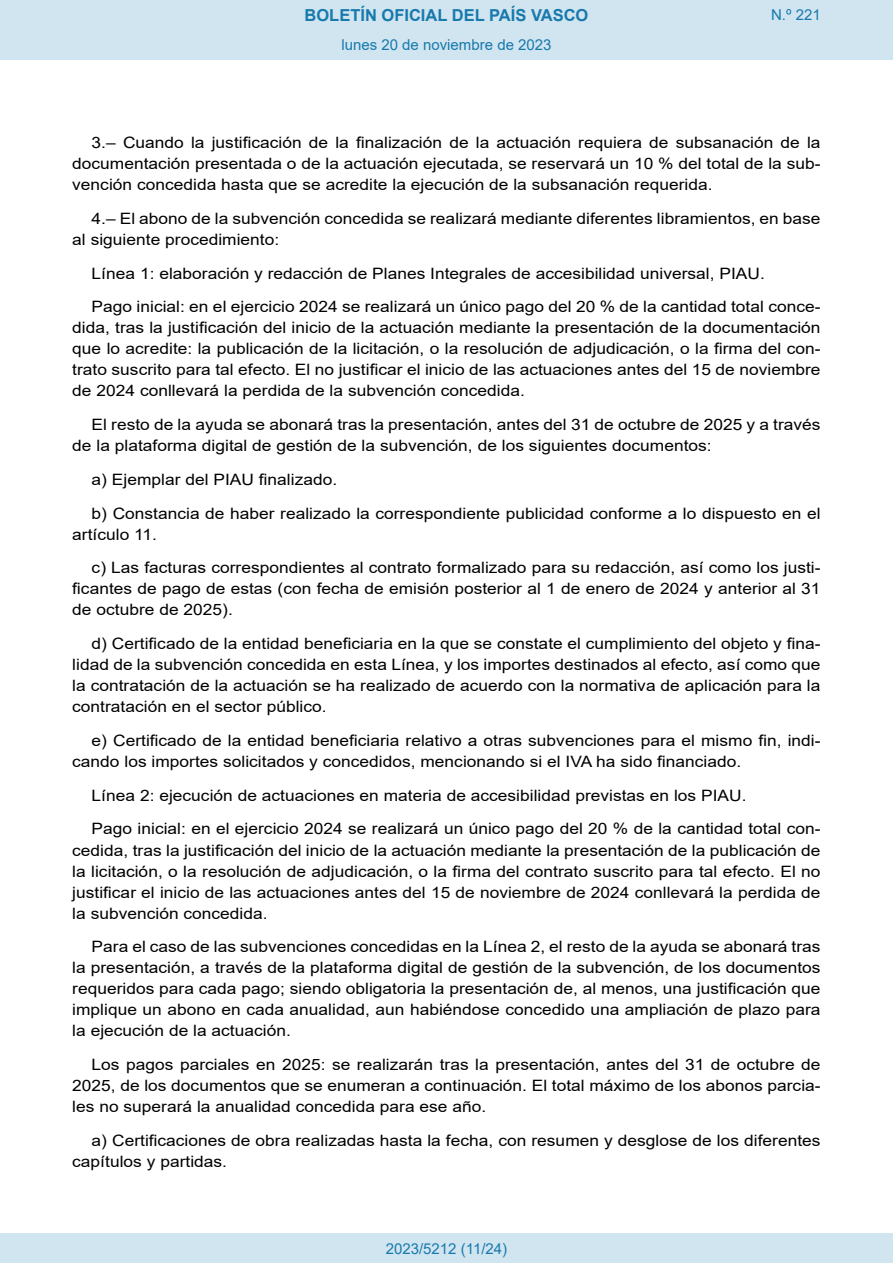
<style>
.page{position:relative;width:893px;height:1263px;background:#fff}
.page>*{position:absolute;margin:0;border:0;box-sizing:border-box;transform-origin:0 0}
.t1{font:700 16.5px "Arial";color:#1879ad}
.BOPVDetalle{font:15.6px/21px "Arial";color:#000;text-align:justify;scale:1.11 1}
.Paginacion_Centro{font:15px "Arial";color:#1879ad}
</style>
<div class="page">
<div style="left:0;top:0;width:893px;height:60px;background:#d0e5f0"></div>
<div style="left:0;top:1233px;width:893px;height:30px;background:#d0e5f0"></div>
<p class="t1" style="left:305px;top:3px;width:285px">BOLETÍN OFICIAL DEL PAÍS VASCO</p>
<p class="Paginacion_Centro" style="left:341px;top:35px;width:212px">lunes 20 de noviembre de 2023</p>
<p class="Paginacion_Centro" style="left:771px;top:5px;width:51px">N.º 221</p>
<p class="BOPVDetalle" style="left:72px;top:132px;width:676px;text-indent:19px">3.– Cuando la justificación de la finalización de la actuación requiera de subsanación de la documentación presentada o de la actuación ejecutada, se reservará un 10 % del total de la sub&shy;vención concedida hasta que se acredite la ejecución de la subsanación requerida.</p>
<p class="BOPVDetalle" style="left:72px;top:208px;width:676px;text-indent:19px">4.– El abono de la subvención concedida se realizará mediante diferentes libramientos, en base al siguiente procedimiento:</p>
<p class="BOPVDetalle" style="left:92px;top:263px;width:608px">Línea 1: elaboración y redacción de Planes Integrales de accesibilidad universal, PIAU.</p>
<p class="BOPVDetalle" style="left:72px;top:296px;width:676px;text-indent:19px">Pago inicial: en el ejercicio 2024 se realizará un único pago del 20 % de la cantidad total conce&shy;dida, tras la justificación del inicio de la actuación mediante la presentación de la documentación que lo acredite: la publicación de la licitación, o la resolución de adjudicación, o la firma del con&shy;trato suscrito para tal efecto. El no justificar el inicio de las actuaciones antes del 15 de noviembre de 2024 conllevará la perdida de la subvención concedida.</p>
<p class="BOPVDetalle" style="left:72px;top:414px;width:676px;text-indent:19px">El resto de la ayuda se abonará tras la presentación, antes del 31 de octubre de 2025 y a través de la plataforma digital de gestión de la subvención, de los siguientes documentos:</p>
<p class="BOPVDetalle" style="left:92px;top:469px;width:223px">a) Ejemplar del PIAU finalizado.</p>
<p class="BOPVDetalle" style="left:72px;top:503px;width:676px;text-indent:19px">b) Constancia de haber realizado la correspondiente publicidad conforme a lo dispuesto en el artículo 11.</p>
<p class="BOPVDetalle" style="left:72px;top:557px;width:676px;text-indent:19px">c) Las facturas correspondientes al contrato formalizado para su redacción, así como los justi&shy;ficantes de pago de estas (con fecha de emisión posterior al 1 de enero de 2024 y anterior al 31 de octubre de 2025).</p>
<p class="BOPVDetalle" style="left:72px;top:633px;width:676px;text-indent:19px">d) Certificado de la entidad beneficiaria en la que se constate el cumplimiento del objeto y fina&shy;lidad de la subvención concedida en esta Línea, y los importes destinados al efecto, así como que la contratación de la actuación se ha realizado de acuerdo con la normativa de aplicación para la contratación en el sector público.</p>
<p class="BOPVDetalle" style="left:72px;top:730px;width:676px;text-indent:19px">e) Certificado de la entidad beneficiaria relativo a otras subvenciones para el mismo fin, indi&shy;cando los importes solicitados y concedidos, mencionando si el IVA ha sido financiado.</p>
<p class="BOPVDetalle" style="left:92px;top:785px;width:591px">Línea 2: ejecución de actuaciones en materia de accesibilidad previstas en los PIAU.</p>
<p class="BOPVDetalle" style="left:72px;top:818px;width:676px;text-indent:19px">Pago inicial: en el ejercicio 2024 se realizará un único pago del 20 % de la cantidad total con&shy;cedida, tras la justificación del inicio de la actuación mediante la presentación de la publicación de la licitación, o la resolución de adjudicación, o la firma del contrato suscrito para tal efecto. El no justificar el inicio de las actuaciones antes del 15 de noviembre de 2024 conllevará la perdida de la subvención concedida.</p>
<p class="BOPVDetalle" style="left:72px;top:936px;width:676px;text-indent:19px">Para el caso de las subvenciones concedidas en la Línea 2, el resto de la ayuda se abonará tras la presentación, a través de la plataforma digital de gestión de la subvención, de los documentos requeridos para cada pago; siendo obligatoria la presentación de, al menos, una justificación que implique un abono en cada anualidad, aun habiéndose concedido una ampliación de plazo para la ejecución de la actuación.</p>
<p class="BOPVDetalle" style="left:72px;top:1054px;width:676px;text-indent:19px">Los pagos parciales en 2025: se realizarán tras la presentación, antes del 31 de octubre de 2025, de los documentos que se enumeran a continuación. El total máximo de los abonos parcia&shy;les no superará la anualidad concedida para ese año.</p>
<p class="BOPVDetalle" style="left:72px;top:1130px;width:676px;text-indent:19px">a) Certificaciones de obra realizadas hasta la fecha, con resumen y desglose de los diferentes capítulos y partidas.</p>
<p class="Paginacion_Centro" style="left:386px;top:1238px;width:123px">2023/5212 (11/24)</p>
</div>
